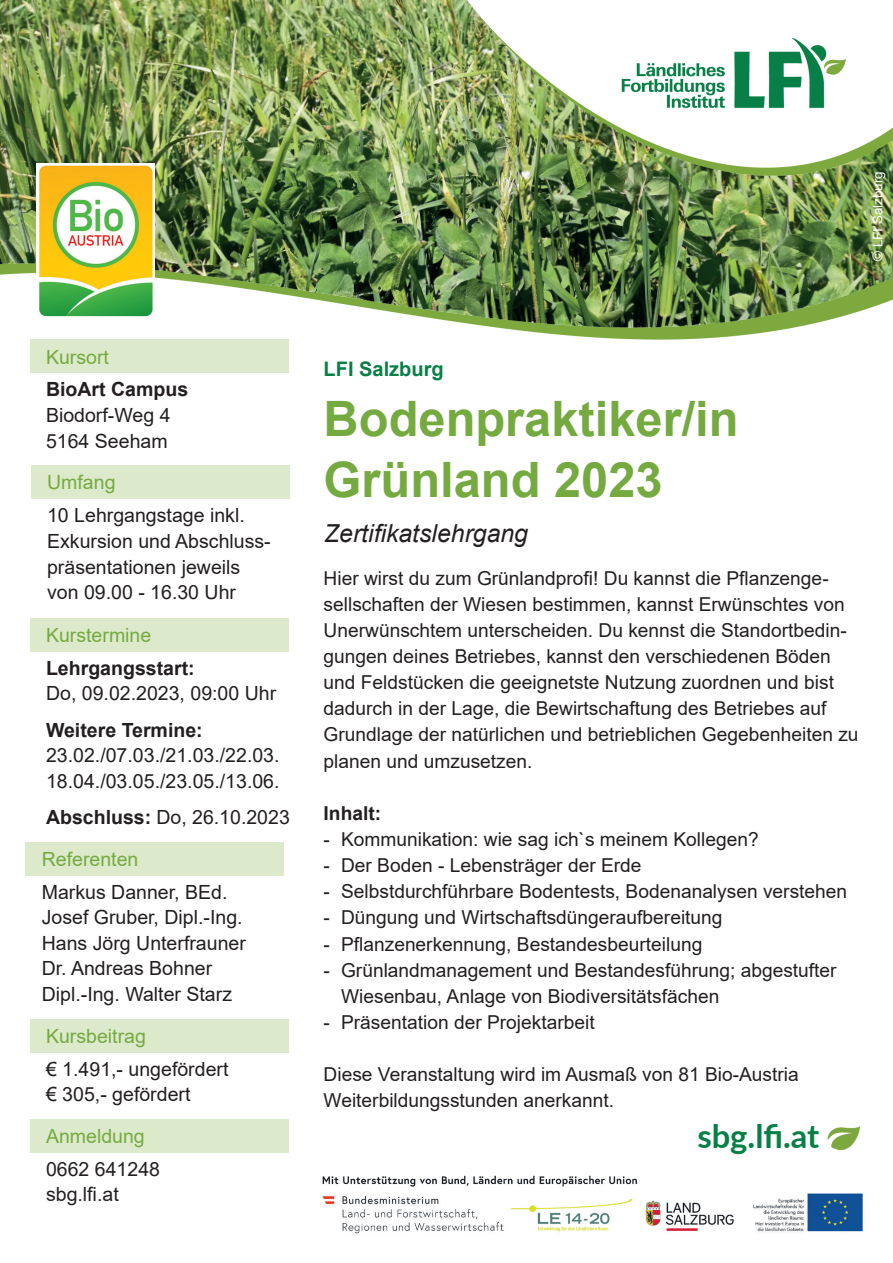
<style>
.page{position:relative;width:893px;height:1263px;background:#fff}
.page>*{position:absolute;margin:0;border:0;box-sizing:border-box;transform-origin:0 0}
.t1{font:700 48.75px/61.1px "Arial";color:#75aa41}
.t2{font:700 32.7px "Lato";color:#078047}
.t3{font:italic 24.75px "Arial";color:#231f20}
.t4{font:700 19.95px "Arial";color:#087f46}
.t5{font:19.5px/25.7px "Arial";color:#231f20}
.t6{font:19.5px "Arial";color:#75aa41}
.t7{font:700 19.5px "Arial";color:#231f20}
.t8{font:19.2px/26.1px "Arial";color:#231f20}
.t9{font:700 19.2px "Arial";color:#231f20}
.t10{font:13.5px "Arial";color:#fff}
.s1{font-weight:700}
</style>
<div class="page">
<img style="left:0;top:0;width:893px;height:257px">
<img style="left:322px;top:1175px;width:541px;height:59px">
<img style="left:0;top:257px;width:893px;height:92px">
<img style="left:827px;top:1126px;width:33px;height:23px">
<div style="left:30px;top:1019px;width:258px;height:33px;background:#dde9cb"></div>
<div style="left:30px;top:339px;width:258px;height:34px;background:#dde9cb"></div>
<div style="left:30px;top:618px;width:258px;height:34px;background:#dde9cb"></div>
<div style="left:31px;top:465px;width:258px;height:34px;background:#dde9cb"></div>
<div style="left:30px;top:1119px;width:258px;height:34px;background:#dde9cb"></div>
<div style="left:26px;top:842px;width:258px;height:33px;background:#dde9cb"></div>
<img style="left:37px;top:164px;width:117px;height:155px">
<img style="left:450px;top:0;width:443px;height:179px">
<p class="t10" style="left:868px;top:261px;width:91px;rotate:-90deg">© LFI Salzburg</p>
<p class="t6" style="left:46px;top:343px;width:64px">Kursort</p>
<p class="t7" style="left:46px;top:376px;width:144px">BioArt Campus</p>
<p class="t5" style="left:46px;top:402px;width:126px">Biodorf-Weg 4<br>5164 Seeham</p>
<p class="t6" style="left:47px;top:469px;width:70px">Umfang</p>
<p class="t5" style="left:47px;top:502px;width:225px">10 Lehrgangstage inkl.<br>Exkursion und Abschluss&shy;präsentationen jeweils von 09.00 - 16.30 Uhr</p>
<p class="t6" style="left:46px;top:622px;width:107px">Kurstermine</p>
<p class="t7" style="left:46px;top:654px;width:150px">Lehrgangsstart:</p>
<p class="t5" style="left:46px;top:681px;width:232px">Do, 09.02.2023, 09:00 Uhr</p>
<p class="t7" style="left:46px;top:716px;width:158px">Weitere Termine:</p>
<p class="t5" style="left:46px;top:742px;width:235px">23.02./07.03./21.03./22.03.<br>18.04./03.05./23.05./13.06.</p>
<p class="t5" style="left:46px;top:804px;width:245px"><span class="s1">Abschluss:</span> Do, 26.10.2023</p>
<p class="t6" style="left:42px;top:845px;width:98px">Referenten</p>
<p class="t5" style="left:42px;top:879px;width:206px">Markus Danner, BEd.<br>Josef Gruber, Dipl.-Ing.<br>Hans Jörg Unterfrauner<br>Dr. Andreas Bohner<br>Dipl.-Ing. Walter Starz</p>
<p class="t6" style="left:46px;top:1022px;width:101px">Kursbeitrag</p>
<p class="t5" style="left:46px;top:1056px;width:184px">€ 1.491,- ungefördert € 305,- gefördert</p>
<p class="t6" style="left:46px;top:1122px;width:100px">Anmeldung</p>
<p class="t5" style="left:46px;top:1156px;width:116px">0662 641248 sbg.lfi.at</p>
<p class="t4" style="left:324px;top:355px;width:122px">LFI Salzburg</p>
<h1 class="t1" style="left:324px;top:388px;width:416px">Bodenpraktiker/in<br>Grünland 2023</h1>
<p class="t3" style="left:324px;top:518px;width:205px">Zertifikatslehrgang</p>
<p class="t8" style="left:324px;top:565px;width:536px">Hier wirst du zum Grünlandprofi! Du kannst die Pflanzenge&shy;sellschaften der Wiesen bestimmen, kannst Erwünschtes von Unerwünschtem unterscheiden. Du kennst die Standortbedin&shy;gungen deines Betriebes, kannst den verschiedenen Böden und Feldstücken die geeignetste Nutzung zuordnen und bist dadurch in der Lage, die Bewirtschaftung des Betriebes auf Grundlage der natürlichen und betrieblichen Gegebenheiten zu planen und umzusetzen.</p>
<p class="t9" style="left:324px;top:800px;width:59px">Inhalt:</p>
<p class="t8" style="left:324px;top:826px;width:437px">- Kommunikation: wie sag ich`s meinem Kollegen?</p>
<p class="t8" style="left:324px;top:852px;width:319px">- Der Boden - Lebensträger der Erde</p>
<p class="t8" style="left:324px;top:878px;width:525px">- Selbstdurchführbare Bodentests, Bodenanalysen verstehen</p>
<p class="t8" style="left:324px;top:904px;width:400px">- Düngung und Wirtschaftsdüngeraufbereitung</p>
<p class="t8" style="left:324px;top:931px;width:380px">- Pflanzenerkennung, Bestandesbeurteilung</p>
<p class="t8" style="left:341px;top:957px;width:497px;text-indent:-17px">- Grünlandmanagement und Bestandesführung; abgestufter<br>Wiesenbau, Anlage von Biodiversitätsfächen</p>
<p class="t8" style="left:324px;top:1009px;width:273px">- Präsentation der Projektarbeit</p>
<p class="t8" style="left:324px;top:1061px;width:477px">Diese Veranstaltung wird im Ausmaß von 81 Bio-Austria<br>Weiterbildungsstunden anerkannt.</p>
<h2 class="t2" style="left:697px;top:1112px;width:124px">sbg.lfi.at</h2>
</div>
